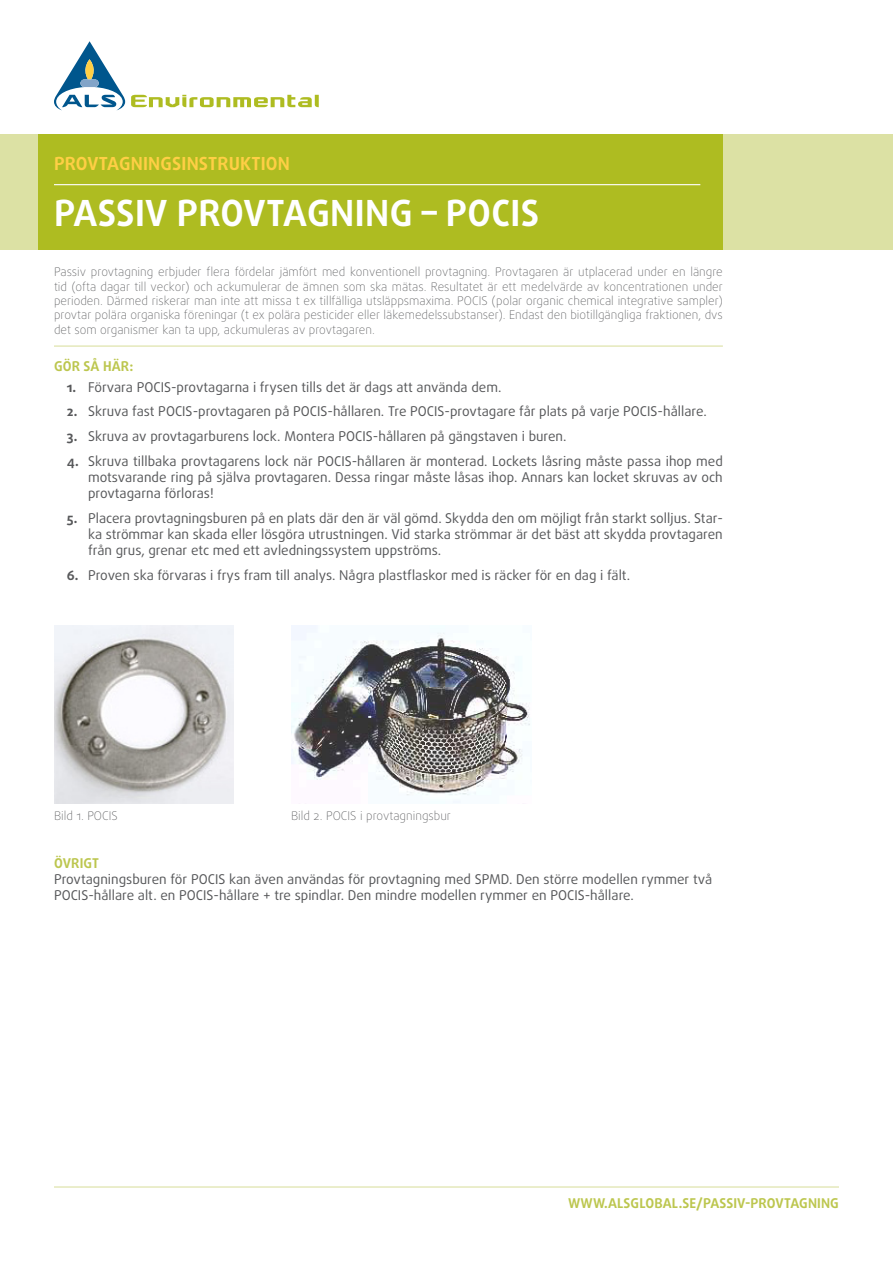
<style>
.page{position:relative;width:893px;height:1263px;background:#fff}
.page>*{position:absolute;margin:0;border:0;box-sizing:border-box;transform-origin:0 0}
.t1{font:700 36px "Daxline Pro";letter-spacing:.01em;color:#fff}
.t2{font:700 18px "Daxline Pro";letter-spacing:.01em;color:#ffcf45}
.t3{font:13.5px/16.2px "Daxline Pro";color:#57585a;text-align:justify}
.t4{font:700 13.5px "Daxline Pro";letter-spacing:.01em;color:#bcc64e}
.t5{font:100 12px/14.4px "Daxline Pro";color:#57585a;text-align:justify}
.s1{font-weight:700}
</style>
<div class="page">
<div style="left:0;top:134px;width:893px;height:116px;background:#dce1a4"></div>
<div style="left:38px;top:134px;width:685px;height:116px;background:#aebc21"></div>
<hr style="left:54px;top:184px;width:646px;height:1px;background:#fff">
<svg style="left:131px;top:95px;width:188px;height:12px"></svg>
<svg style="left:54px;top:41px;width:71px;height:69px"></svg>
<img style="left:54px;top:625px;width:180px;height:179px">
<img style="left:291px;top:625px;width:239px;height:178px">
<hr style="left:54px;top:345px;width:669px;height:2px;background:#dce1a4">
<hr style="left:54px;top:1186px;width:785px;height:1px;background:#dce1a4">
<p class="t2" style="left:54px;top:152px;width:237px">PROVTAGNINGSINSTRUKTION</p>
<p class="t1" style="left:54px;top:189px;width:487px">PASSIV PROVTAGNING – POCIS</p>
<p class="t5" style="left:54px;top:265px;width:670px">Passiv provtagning erbjuder flera fördelar jämfört med konventionell provtagning. Provtagaren är utplacerad under en längre tid (ofta dagar till veckor) och ackumulerar de ämnen som ska mätas. Resultatet är ett medelvärde av koncentrationen under perioden. Därmed riskerar man inte att missa t ex tillfälliga utsläppsmaxima. POCIS (polar organic chemical integrative sampler) provtar polära organiska föreningar (t ex polära pesticider eller läkemedelssubstanser). Endast den biotillgängliga fraktionen, dvs det som organismer kan ta upp, ackumuleras av provtagaren.</p>
<p class="t4" style="left:54px;top:357px;width:81px">GÖR SÅ HÄR:</p>
<p class="t3" style="left:67px;top:379px;width:436px"><span class="s1">1.</span> Förvara POCIS-provtagarna i frysen tills det är dags att använda dem.</p>
<p class="t3" style="left:67px;top:404px;width:642px"><span class="s1">2.</span> Skruva fast POCIS-provtagaren på POCIS-hållaren. Tre POCIS-provtagare får plats på varje POCIS-hållare.</p>
<p class="t3" style="left:67px;top:428px;width:501px"><span class="s1">3.</span> Skruva av provtagarburens lock. Montera POCIS-hållaren på gängstaven i buren.</p>
<p class="t3" style="left:88px;top:453px;width:636px;text-indent:-21px"><span class="s1">4.</span> Skruva tillbaka provtagarens lock när POCIS-hållaren är monterad. Lockets låsring måste passa ihop med motsvarande ring på själva provtagaren. Dessa ringar måste låsas ihop. Annars kan locket skruvas av och provtagarna förloras!</p>
<p class="t3" style="left:88px;top:510px;width:636px;text-indent:-21px"><span class="s1">5.</span> Placera provtagningsburen på en plats där den är väl gömd. Skydda den om möjligt från starkt solljus. Star&shy;ka strömmar kan skada eller lösgöra utrustningen. Vid starka strömmar är det bäst att skydda provtagaren från grus, grenar etc med ett avledningssystem uppströms.</p>
<p class="t3" style="left:67px;top:567px;width:565px"><span class="s1">6.</span> Proven ska förvaras i frys fram till analys. Några plastflaskor med is räcker för en dag i fält.</p>
<p class="t5" style="left:54px;top:808px;width:65px">Bild 1. POCIS</p>
<p class="t5" style="left:291px;top:808px;width:161px">Bild 2. POCIS i provtagningsbur</p>
<p class="t4" style="left:54px;top:854px;width:46px">ÖVRIGT</p>
<p class="t3" style="left:54px;top:871px;width:660px">Provtagningsburen för POCIS kan även användas för provtagning med SPMD. Den större modellen rymmer två<br>POCIS-hållare alt. en POCIS-hållare + tre spindlar. Den mindre modellen rymmer en POCIS-hållare.</p>
<p class="t4" style="left:568px;top:1194px;width:272px">WWW.ALSGLOBAL.SE/PASSIV-PROVTAGNING</p>
</div>
